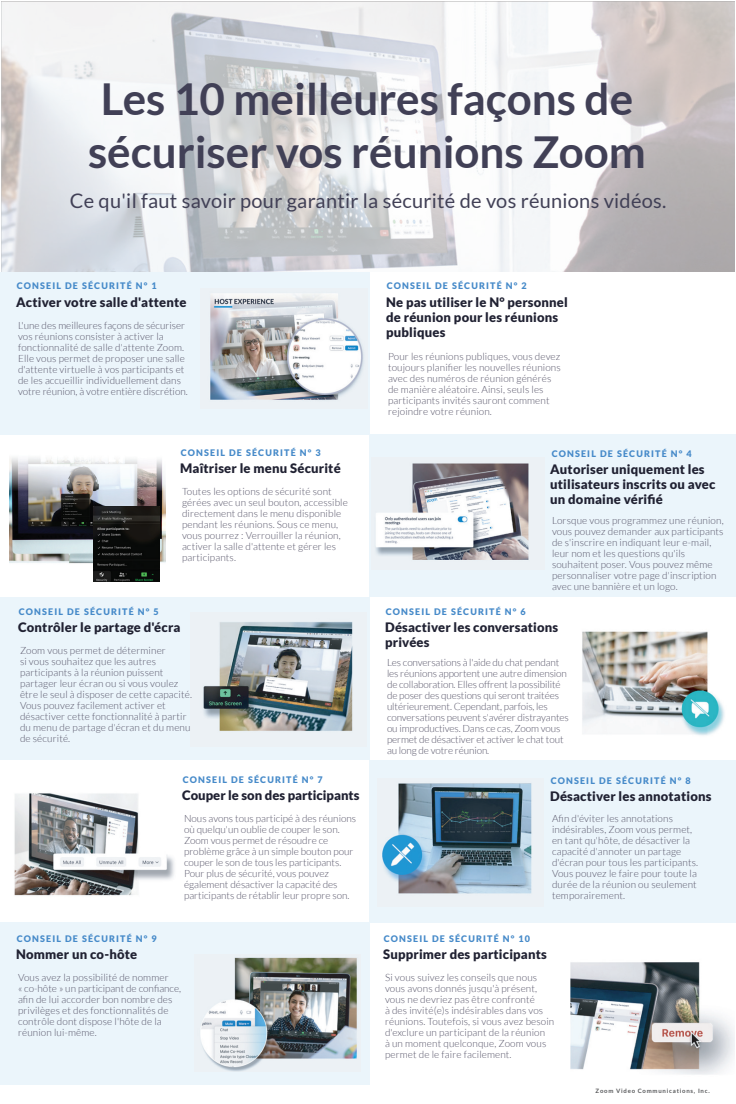
<style>
.page{position:relative;width:736px;height:1104px;background:#fff}
.page>*{position:absolute;margin:0;border:0;box-sizing:border-box;transform-origin:0 0}
.t1{font:700 44px/52.8px "Lato";color:#414056}
.t2{font:20px "Lato";letter-spacing:.015em;color:#414056}
.t3{font:900 13px/15px "Lato";letter-spacing:.015em;color:#202132}
.t4{font:300 10px/11px "Lato";letter-spacing:.015em;color:#565468}
.t5{font:300 10px/11px "Lato";letter-spacing:-.01em;color:#565468}
.t6{font:900 9px "Lato";letter-spacing:.13em;color:#468ac9}
.t7{font:700 6px "Lato";letter-spacing:.13em;color:#57585a}
</style>
<div class="page">
<img style="left:570px;top:962px;width:165px;height:113px">
<img style="left:1px;top:1px;width:734px;height:271px">
<div style="left:0;top:272px;width:370px;height:163px;background:#ebf5fb"></div>
<div style="left:369px;top:434px;width:366px;height:163px;background:#ebf5fb"></div>
<div style="left:0;top:597px;width:370px;height:163px;background:#ebf5fb"></div>
<div style="left:369px;top:760px;width:367px;height:163px;background:#ebf5fb"></div>
<div style="left:0;top:923px;width:370px;height:162px;background:#ebf5fb"></div>
<img style="left:210px;top:293px;width:154px;height:107px">
<img style="left:9px;top:457px;width:157px;height:107px">
<img style="left:93px;top:507px;width:67px;height:75px">
<img style="left:375px;top:463px;width:154px;height:97px">
<img style="left:203px;top:621px;width:150px;height:110px">
<img style="left:582px;top:631px;width:143px;height:105px">
<img style="left:382px;top:783px;width:150px;height:111px">
<img style="left:14px;top:793px;width:160px;height:103px">
<img style="left:200px;top:957px;width:157px;height:115px">
<h1 class="t1" style="left:88px;top:72px;width:559px">Les 10 meilleures façons de sécuriser vos réunions Zoom</h1>
<h2 class="t2" style="left:70px;top:189px;width:598px">Ce qu'il faut savoir pour garantir la sécurité de vos réunions vidéos.</h2>
<p class="t6" style="left:17px;top:281px;width:142px">CONSEIL DE SÉCURITÉ N° 1</p>
<p class="t4" style="left:18px;top:320px;width:171px">L'une des meilleures façons de sécuriser vos réunions consister à activer la fonctionnalité de salle d'attente Zoom.<br>Elle vous permet de proposer une salle d'attente virtuelle à vos participants et de les accueillir individuellement dans votre réunion, à votre entière discrétion.</p>
<h3 class="t3" style="left:16px;top:294px;width:172px">Activer votre salle d'attente</h3>
<p class="t6" style="left:181px;top:447px;width:142px">CONSEIL DE SÉCURITÉ N° 3</p>
<p class="t4" style="left:182px;top:486px;width:167px">Toutes les options de sécurité sont gérées avec un seul bouton, accessible directement dans le menu disponible pendant les réunions. Sous ce menu, vous pourrez : Verrouiller la réunion, activer la salle d'attente et gérer les participants.</p>
<h3 class="t3" style="left:180px;top:460px;width:162px">Maîtriser le menu Sécurité</h3>
<p class="t6" style="left:19px;top:606px;width:142px">CONSEIL DE SÉCURITÉ N° 5</p>
<p class="t4" style="left:20px;top:645px;width:174px">Zoom vous permet de déterminer<br>si vous souhaitez que les autres participants à la réunion puissent partager leur écran ou si vous voulez être le seul à disposer de cette capacité.<br>Vous pouvez facilement activer et désactiver cette fonctionnalité à partir du menu de partage d'écran et du menu de sécurité.</p>
<h3 class="t3" style="left:18px;top:619px;width:164px">Contrôler le partage d'écra</h3>
<p class="t6" style="left:183px;top:774px;width:142px">CONSEIL DE SÉCURITÉ N° 7</p>
<p class="t4" style="left:184px;top:813px;width:174px">Nous avons tous participé à des réunions où quelqu'un oublie de couper le son.<br>Zoom vous permet de résoudre ce problème grâce à un simple bouton pour couper le son de tous les participants.<br>Pour plus de sécurité, vous pouvez également désactiver la capacité des participants de rétablir leur propre son.</p>
<h3 class="t3" style="left:182px;top:787px;width:179px">Couper le son des participants</h3>
<p class="t6" style="left:17px;top:933px;width:142px">CONSEIL DE SÉCURITÉ N° 9</p>
<p class="t4" style="left:18px;top:972px;width:165px">Vous avez la possibilité de nommer<br>« co-hôte » un participant de confiance, afin de lui accorder bon nombre des privilèges et des fonctionnalités de contrôle dont dispose l'hôte de la réunion lui-même.</p>
<h3 class="t3" style="left:16px;top:946px;width:123px">Nommer un co-hôte</h3>
<p class="t6" style="left:387px;top:281px;width:142px">CONSEIL DE SÉCURITÉ N° 2</p>
<h3 class="t3" style="left:386px;top:294px;width:183px">Ne pas utiliser le N° personnel de réunion pour les réunions publiques</h3>
<p class="t4" style="left:388px;top:351px;width:174px">Pour les réunions publiques, vous devez toujours planifier les nouvelles réunions avec des numéros de réunion générés de manière aléatoire. Ainsi, seuls les participants invités sauront comment rejoindre votre réunion.</p>
<p class="t6" style="left:386px;top:606px;width:142px">CONSEIL DE SÉCURITÉ N° 6</p>
<p class="t6" style="left:552px;top:448px;width:142px">CONSEIL DE SÉCURITÉ N° 4</p>
<h3 class="t3" style="left:550px;top:461px;width:167px">Autoriser uniquement les utilisateurs inscrits ou avec un domaine vérifié</h3>
<p class="t4" style="left:552px;top:515px;width:173px">Lorsque vous programmez une réunion, vous pouvez demander aux participants de s'inscrire en indiquant leur e-mail, leur nom et les questions qu'ils souhaitent poser. Vous pouvez même personnaliser votre page d'inscription avec une bannière et un logo.</p>
<h3 class="t3" style="left:385px;top:619px;width:175px">Désactiver les conversations privées</h3>
<p class="t5" style="left:387px;top:657px;width:183px">Les conversations à l'aide du chat pendant les réunions apportent une autre dimension de collaboration. Elles offrent la possibilité de poser des questions qui seront traitées ultérieurement. Cependant, parfois, les conversations peuvent s'avérer distrayantes ou improductives. Dans ce cas, Zoom vous permet de désactiver et activer le chat tout au long de votre réunion.</p>
<p class="t6" style="left:551px;top:775px;width:142px">CONSEIL DE SÉCURITÉ N° 8</p>
<h3 class="t3" style="left:550px;top:788px;width:163px">Désactiver les annotations</h3>
<p class="t4" style="left:552px;top:813px;width:148px">Afin d'éviter les annotations indésirables, Zoom vous permet, en tant qu'hôte, de désactiver la capacité d'annoter un partage d'écran pour tous les participants.<br>Vous pouvez le faire pour toute la durée de la réunion ou seulement temporairement.</p>
<p class="t6" style="left:384px;top:933px;width:148px">CONSEIL DE SÉCURITÉ N° 10</p>
<p class="t4" style="left:385px;top:972px;width:171px">Si vous suivez les conseils que nous vous avons donnés jusqu'à présent, vous ne devriez pas être confronté<br>à des invité(e)s indésirables dans vos réunions. Toutefois, si vous avez besoin d'exclure un participant de la réunion<br>à un moment quelconque, Zoom vous permet de le faire facilement.</p>
<h3 class="t3" style="left:383px;top:946px;width:165px">Supprimer des participants</h3>
<p class="t7" style="left:596px;top:1087px;width:116px">Zoom Video Communications, Inc.</p>
</div>
